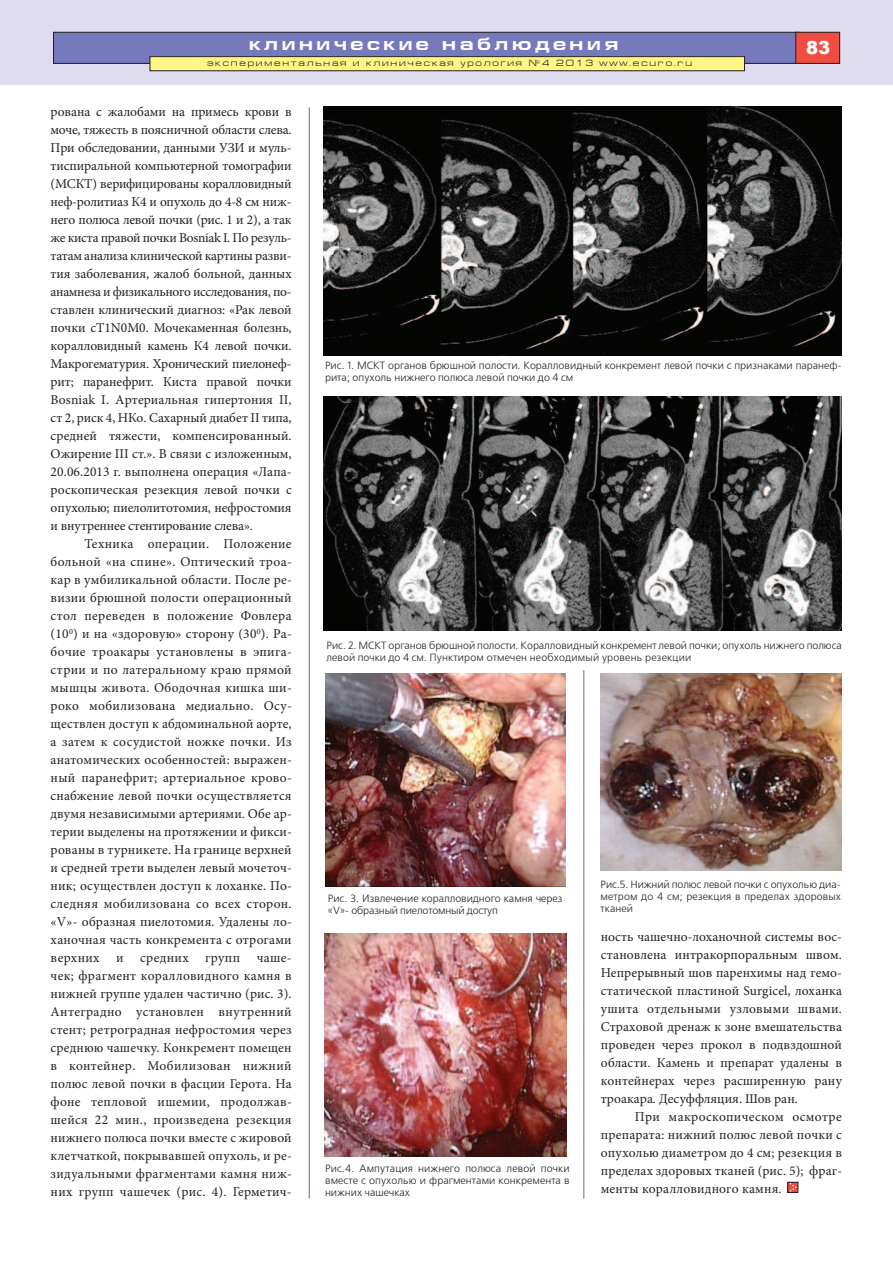
<style>
.page{position:relative;width:893px;height:1263px;background:#fff}
.page>*{position:absolute;margin:0;border:0;box-sizing:border-box;transform-origin:0 0}
.t1{font:700 18px "Europe Ext";letter-spacing:.2em;color:#fff}
.t2{font:900 18px "Arial";color:#fff}
.t3{font:13.5px/18px "Minion Pro";letter-spacing:.01em;color:#231f20;text-align:justify}
.t4{font:10.5px/12px "Free Set C";color:#231f20}
.t5{font:9px "Europe Ext";letter-spacing:.2em;color:#231f20}
</style>
<div class="page">
<div style="left:0;top:0;width:893px;height:85px;background:#dedcee"></div>
<div style="left:54px;top:32px;width:745px;height:31px;background:#747abb"></div>
<div style="left:53px;top:32px;width:746px;height:32px;border:1px solid #231f20"></div>
<div style="left:796px;top:32px;width:44px;height:31px;background:#ef4d40"></div>
<div style="left:795px;top:32px;width:45px;height:32px;border:1px solid #231f20"></div>
<div style="left:150px;top:57px;width:594px;height:14px;background:#fff685"></div>
<div style="left:150px;top:56px;width:595px;height:15px;border:1px solid #231f20"></div>
<hr style="left:309px;top:107px;width:1px;height:1091px;background:#747abb">
<hr style="left:583px;top:670px;width:1px;height:528px;background:#747abb">
<div style="left:787px;top:1182px;width:11px;height:10px;border:1px solid #231f20"></div>
<svg style="left:788px;top:1182px;width:10px;height:10px"></svg>
<img style="left:323px;top:106px;width:519px;height:250px">
<img style="left:323px;top:396px;width:519px;height:235px">
<img style="left:325px;top:673px;width:241px;height:214px">
<img style="left:324px;top:934px;width:243px;height:222px">
<img style="left:601px;top:674px;width:241px;height:197px">
<h1 class="t1" style="left:249px;top:37px;width:370px">клинические наблюдения</h1>
<p class="t5" style="left:207px;top:60px;width:486px">экспериментальная и клиническая урология №4 2013 www.ecuro.ru</p>
<h1 class="t2" style="left:806px;top:34px;width:26px">83</h1>
<p class="t3" style="left:51px;top:104px;width:243px">рована с жалобами на примесь крови в моче, тяжесть в поясничной области слева.<br>При обследовании, данными УЗИ и муль&shy;тиспиральной компьютерной томографии (МСКТ) верифицированы коралловидный неф-ролитиаз К4 и опухоль до 4-8 см ниж&shy;него полюса левой почки (рис. 1 и 2), а так же киста правой почки Bosniak I. По резуль&shy;татам анализа клинической картины разви&shy;тия заболевания, жалоб больной, данных анамнеза и физикального исследования, по&shy;ставлен клинический диагноз: «Рак левой почки сT1N0M0. Мочекаменная болезнь, коралловидный камень К4 левой почки.<br>Макрогематурия. Хронический пиелонеф&shy;рит; паранефрит. Киста правой почки Bosniak I. Артериальная гипертония II, ст 2, риск 4, НКо. Сахарный диабет II типа, средней тяжести, компенсированный.<br>Ожирение III ст.». В связи с изложенным, 20.06.2013 г. выполнена операция «Лапа&shy;роскопическая резекция левой почки с опухолью; пиелолитотомия, нефростомия и внутреннее стентирование слева».</p>
<p class="t3" style="left:51px;top:536px;width:243px;text-indent:34px">Техника операции. Положение больной «на спине». Оптический троа&shy;кар в умбиликальной области. После ре&shy;визии брюшной полости операционный стол переведен в положение Фовлера (10<sup>0</sup>) и на «здоровую» сторону (30<sup>0</sup>). Ра&shy;бочие троакары установлены в эпига&shy;стрии и по латеральному краю прямой мышцы живота. Ободочная кишка ши&shy;роко мобилизована медиально. Осу&shy;ществлен доступ к абдоминальной аорте, а затем к сосудистой ножке почки. Из анатомических особенностей: выражен&shy;ный паранефрит; артериальное крово&shy;снабжение левой почки осуществляется двумя независимыми артериями. Обе ар&shy;терии выделены на протяжении и фикси&shy;рованы в турникете. На границе верхней и средней трети выделен левый мочеточ&shy;ник; осуществлен доступ к лоханке. По&shy;следняя мобилизована со всех сторон. «V»- образная пиелотомия. Удалены ло&shy;ханочная часть конкремента с отрогами верхних и средних групп чаше&shy;чек; фрагмент коралловидного камня в нижней группе удален частично (рис. 3).<br>Антеградно установлен внутренний стент; ретроградная нефростомия через среднюю чашечку. Конкремент помещен в контейнер. Мобилизован нижний полюс левой почки в фасции Герота. На фоне тепловой ишемии, продолжав&shy;шейся 22 мин., произведена резекция нижнего полюса почки вместе с жировой клетчаткой, покрывавшей опухоль, и ре&shy;зидуальными фрагментами камня ниж&shy;них групп чашечек (рис. 4). Герметич-</p>
<p class="t4" style="left:325px;top:359px;width:518px">Рис. 1. МСКТ органов брюшной полости. Коралловидный конкремент левой почки с признаками паранеф&shy;рита; опухоль нижнего полюса левой почки до 4 см</p>
<p class="t4" style="left:327px;top:639px;width:517px">Рис. 2. МСКТ органов брюшной полости. Коралловидный конкремент левой почки; опухоль нижнего полюса левой почки до 4 см. Пунктиром отмечен необходимый уровень резекции</p>
<p class="t4" style="left:328px;top:892px;width:236px">Рис. 3. Извлечение коралловидного камня через «V»- образный пиелотомный доступ</p>
<p class="t4" style="left:325px;top:1162px;width:246px;text-align:justify">Рис.4. Ампутация нижнего полюса левой почки вместе с опухолью и фрагментами конкремента в нижних чашечках</p>
<p class="t4" style="left:601px;top:878px;width:242px;text-align:justify">Рис.5. Нижний полюс левой почки с опухолью диа&shy;метром до 4 см; резекция в пределах здоровых тканей</p>
<p class="t3" style="left:601px;top:928px;width:243px">ность чашечно-лоханочной системы вос&shy;становлена интракорпоральным швом.<br>Непрерывный шов паренхимы над гемо&shy;статической пластиной Surgicel, лоханка ушита отдельными узловыми швами.<br>Страховой дренаж к зоне вмешательства проведен через прокол в подвздошной области. Камень и препарат удалены в контейнерах через расширенную рану троакара. Десуффляция. Шов ран.</p>
<p class="t3" style="left:601px;top:1108px;width:243px;text-indent:34px">При макроскопическом осмотре препарата: нижний полюс левой почки с опухолью диаметром до 4 см; резекция в пределах здоровых тканей (рис. 5); фраг&shy;менты коралловидного камня.</p>
</div>
